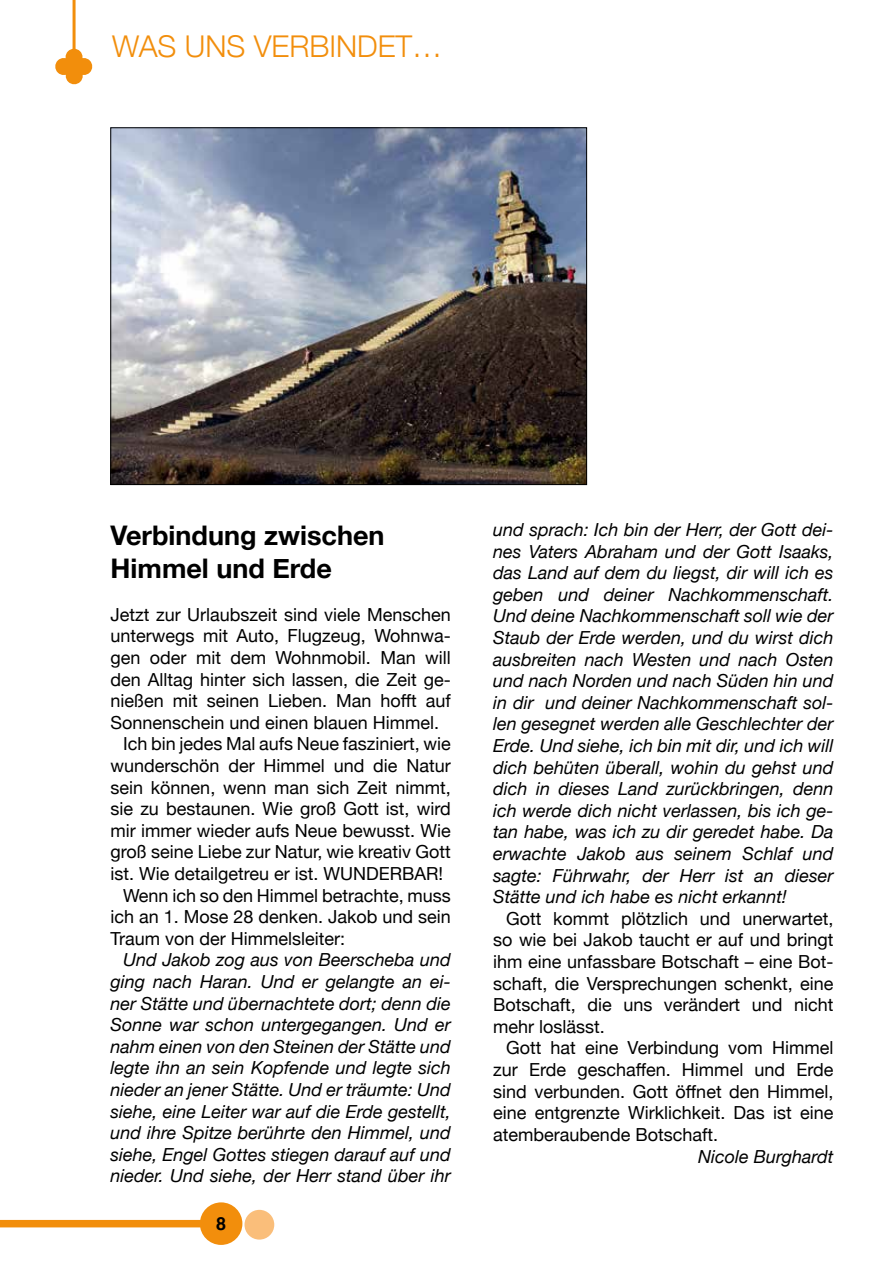
<style>
.page{position:relative;width:893px;height:1263px;background:#fff}
.page>*{position:absolute;margin:0;border:0;box-sizing:border-box;transform-origin:0 0}
.t1{font:300 30px "Helvetica Neue";color:#f28e0c}
.t2{font:700 27px/32.4px "Helvetica Neue";color:#000}
.t3{font:italic 18px/21.6px "Helvetica Neue";color:#000;text-align:justify}
.t4{font:18px/21.6px "Helvetica Neue";color:#000;text-align:justify}
.t5{font:700 18px "Helvetica";color:#000}
</style>
<div class="page">
<div style="left:0;top:1220px;width:201px;height:7px;background:#f28e0c"></div>
<div style="left:201px;top:1204px;width:40px;height:39px;background:#f28e0c;border-radius:50%"></div>
<div style="left:200px;top:1202px;width:42px;height:43px;border:3px solid #f28e0c;border-radius:50%"></div>
<div style="left:246px;top:1211px;width:27px;height:27px;background:#fabe7a;border-radius:50%"></div>
<div style="left:244px;top:1210px;width:30px;height:30px;border:3px solid #fabe7a;border-radius:50%"></div>
<svg style="left:55px;top:45px;width:38px;height:40px"></svg>
<hr style="left:73px;top:0;width:3px;height:50px;background:#f28e0c">
<img style="left:113px;top:130px;width:472px;height:353px">
<h1 class="t1" style="left:112px;top:22px;width:332px">WAS UNS VERBINDET…</h1>
<h2 class="t2" style="left:111px;top:520px;width:275px">Verbindung zwischen<br>Himmel und Erde</h2>
<p class="t4" style="left:111px;top:605px;width:342px">Jetzt zur Urlaubszeit sind viele Menschen</p>
<p class="t4" style="left:111px;top:626px;width:342px">unterwegs mit Auto, Flugzeug, Wohnwa-</p>
<p class="t4" style="left:111px;top:648px;width:342px">gen oder mit dem Wohnmobil. Man will</p>
<p class="t4" style="left:111px;top:669px;width:342px">den Alltag hinter sich lassen, die Zeit ge-</p>
<p class="t4" style="left:111px;top:691px;width:342px">nießen mit seinen Lieben. Man hofft auf</p>
<p class="t4" style="left:111px;top:713px;width:330px">Sonnenschein und einen blauen Himmel.</p>
<p class="t4" style="left:123px;top:734px;width:329px">Ich bin jedes Mal aufs Neue fasziniert, wie</p>
<p class="t4" style="left:111px;top:756px;width:342px">wunderschön der Himmel und die Natur</p>
<p class="t4" style="left:111px;top:777px;width:342px">sein können, wenn man sich Zeit nimmt,</p>
<p class="t4" style="left:111px;top:799px;width:342px">sie zu bestaunen. Wie groß Gott ist, wird</p>
<p class="t4" style="left:111px;top:821px;width:342px">mir immer wieder aufs Neue bewusst. Wie</p>
<p class="t4" style="left:111px;top:842px;width:342px">groß seine Liebe zur Natur, wie kreativ Gott</p>
<p class="t4" style="left:111px;top:864px;width:334px">ist. Wie detailgetreu er ist. WUNDERBAR!</p>
<p class="t4" style="left:123px;top:885px;width:329px">Wenn ich so den Himmel betrachte, muss</p>
<p class="t4" style="left:111px;top:907px;width:342px">ich an 1. Mose 28 denken. Jakob und sein</p>
<p class="t4" style="left:111px;top:929px;width:236px">Traum von der Himmelsleiter:</p>
<p class="t3" style="left:111px;top:950px;width:342px;text-indent:13px">Und Jakob zog aus von Beerscheba und ging nach Haran. Und er gelangte an ei&shy;ner Stätte und übernachtete dort; denn die Sonne war schon untergegangen. Und er nahm einen von den Steinen der Stätte und legte ihn an sein Kopfende und legte sich nieder an jener Stätte. Und er träumte: Und siehe, eine Leiter war auf die Erde gestellt, und ihre Spitze berührte den Himmel, und siehe, Engel Gottes stiegen darauf auf und nieder. Und siehe, der Herr stand über ihr</p>
<p class="t5" style="left:216px;top:1209px;width:12px">8</p>
<p class="t3" style="left:493px;top:520px;width:342px">und sprach: Ich bin der Herr, der Gott dei&shy;nes Vaters Abraham und der Gott Isaaks, das Land auf dem du liegst, dir will ich es geben und deiner Nachkommenschaft.<br>Und deine Nachkommenschaft soll wie der Staub der Erde werden, und du wirst dich ausbreiten nach Westen und nach Osten und nach Norden und nach Süden hin und in dir und deiner Nachkommenschaft sol&shy;len gesegnet werden alle Geschlechter der Erde. Und siehe, ich bin mit dir, und ich will dich behüten überall, wohin du gehst und dich in dieses Land zurückbringen, denn ich werde dich nicht verlassen, bis ich ge&shy;tan habe, was ich zu dir geredet habe. Da erwachte Jakob aus seinem Schlaf und sagte: Führwahr, der Herr ist an dieser Stätte und ich habe es nicht erkannt!</p>
<p class="t4" style="left:493px;top:909px;width:342px;text-indent:13px">Gott kommt plötzlich und unerwartet, so wie bei Jakob taucht er auf und bringt ihm eine unfassbare Botschaft – eine Bot&shy;schaft, die Versprechungen schenkt, eine Botschaft, die uns verändert und nicht mehr loslässt.</p>
<p class="t4" style="left:493px;top:1038px;width:342px;text-indent:13px">Gott hat eine Verbindung vom Himmel zur Erde geschaffen. Himmel und Erde sind verbunden. Gott öffnet den Himmel, eine entgrenzte Wirklichkeit. Das ist eine atemberaubende Botschaft.</p>
<p class="t3" style="left:698px;top:1146px;width:137px">Nicole Burghardt</p>
</div>
